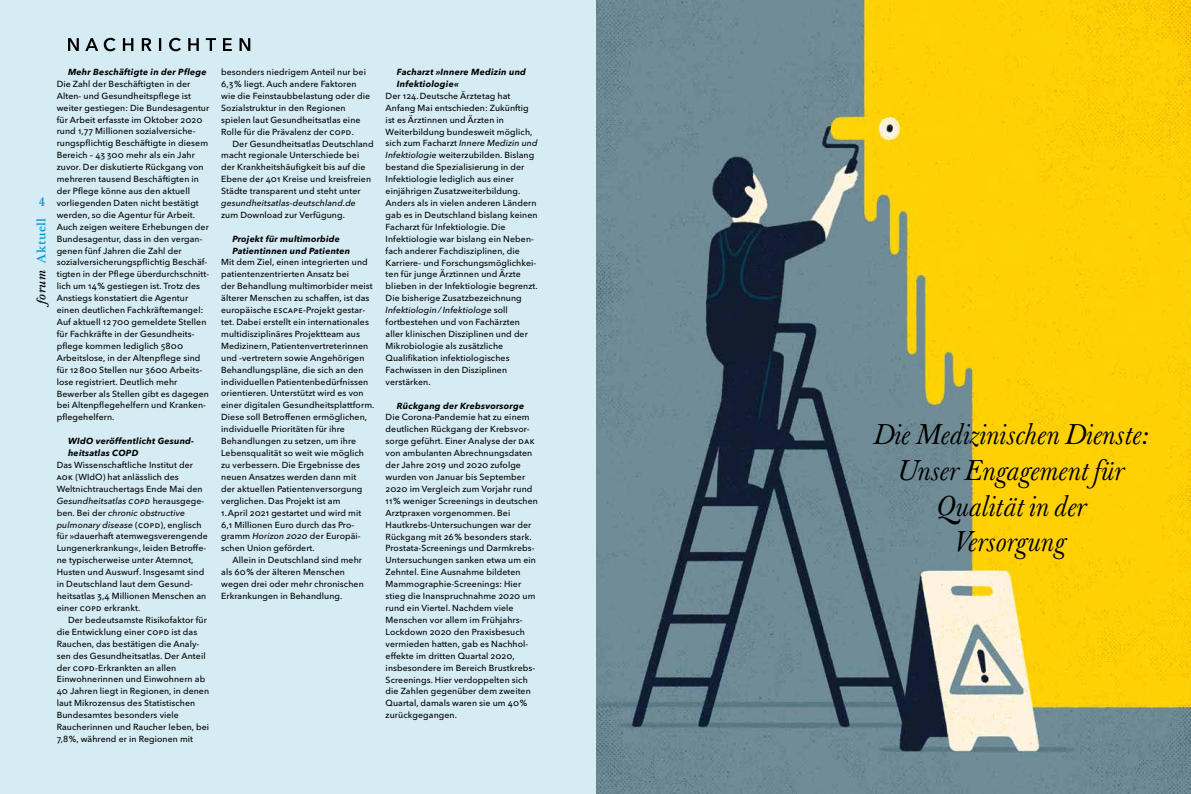
<style>
.page{position:relative;width:1191px;height:794px;background:#fff}
.page>*{position:absolute;margin:0;border:0;box-sizing:border-box;transform-origin:0 0}
.t1{font:italic 28px/35.7px "Baskerville 120 Pro";color:#000;text-align:center}
.t2{font:500 12px "Baskerville 10 Pro";letter-spacing:.05em;color:#009dcc}
.t3{font:500 8.8px/11.9px "Avenir Next LT Pro";letter-spacing:.01em;color:#000}
.t4{font:italic 700 8.8px/11.9px "Avenir Next LT Pro";letter-spacing:.025em;color:#000}
.t5{font:italic 500 8.8px "Avenir Next LT Pro";letter-spacing:.01em;color:#000}
.s1{font-style:italic}
.s2{font-style:italic;color:#000}
</style>
<div class="page">
<img style="left:595px;top:0;width:596px;height:794px">
<div style="left:0;top:0;width:595px;height:794px;background:#d5ecf4"></div>
<svg style="left:68px;top:38px;width:182px;height:13px"></svg>
<p class="t4" style="left:68px;top:66px;width:140px">Mehr Beschäftigte in der Pflege</p>
<p class="t3" style="left:57px;top:78px;width:154px">Die Zahl der Beschäftigten in der Alten- und Gesundheitspflege ist weiter gestiegen: Die Bundesagentur für Arbeit erfasste im Oktober 2020 rund 1,77 Millionen sozialversiche&shy;rungspflichtig Beschäftigte in diesem Bereich – 43 300 mehr als ein Jahr zuvor. Der diskutierte Rückgang von mehreren tausend Beschäftigten in der Pflege könne aus den aktuell vorliegenden Daten nicht bestätigt werden, so die Agentur für Arbeit.<br>Auch zeigen weitere Erhebungen der Bundesagentur, dass in den vergan&shy;genen fünf Jahren die Zahl der sozialversicherungspflichtig Beschäf&shy;tigten in der Pflege überdurchschnitt&shy;lich um 14% gestiegen ist. Trotz des Anstiegs konstatiert die Agentur einen deutlichen Fachkräftemangel:<br>Auf aktuell 12 700 gemeldete Stellen für Fachkräfte in der Gesundheits&shy;pflege kommen lediglich 5800<br>Arbeitslose, in der Altenpflege sind für 12800 Stellen nur 3600 Arbeits&shy;lose registriert. Deutlich mehr Bewerber als Stellen gibt es dagegen bei Altenpflegehelfern und Kranken&shy;pflegehelfern.</p>
<p class="t4" style="left:68px;top:435px;width:127px">WIdO veröffentlicht Gesund&shy;heitsatlas COPD</p>
<p class="t3" style="left:57px;top:459px;width:152px">Das Wissenschaftliche Institut der AOK (WIdO) hat anlässlich des Weltnichtrauchertags Ende Mai den <span class="s1">Gesundheitsatlas COPD</span> herausgege&shy;ben. Bei der <span class="s1">chronic obstructive pulmonary disease</span> (COPD), englisch für »dauerhaft atemwegsverengende Lungenerkrankung«, leiden Betroffe&shy;ne typischerweise unter Atemnot, Husten und Auswurf. Insgesamt sind in Deutschland laut dem Gesund&shy;heitsatlas 3,4 Millionen Menschen an einer COPD erkrankt.</p>
<p class="t3" style="left:57px;top:614px;width:154px;text-indent:11px">Der bedeutsamste Risikofaktor für die Entwicklung einer COPD ist das Rauchen, das bestätigen die Analy&shy;sen des Gesundheitsatlas. Der Anteil der COPD-Erkrankten an allen Einwohnerinnen und Einwohnern ab 40 Jahren liegt in Regionen, in denen laut Mikrozensus des Statistischen Bundesamtes besonders viele Raucherinnen und Raucher leben, bei 7,8%, während er in Regionen mit</p>
<h2 class="t2" style="left:39px;top:194px;width:8px">4</h2>
<h2 class="t2" style="left:34px;top:304px;width:87px;rotate:-90deg"><span class="s2">forum</span> Aktuell</h2>
<p class="t3" style="left:221px;top:66px;width:150px">besonders niedrigem Anteil nur bei 6,3% liegt. Auch andere Faktoren wie die Feinstaubbelastung oder die Sozialstruktur in den Regionen spielen laut Gesundheitsatlas eine Rolle für die Prävalenz der COPD.</p>
<p class="t3" style="left:221px;top:137px;width:154px;text-indent:11px">Der Gesundheitsatlas Deutschland macht regionale Unterschiede bei der Krankheitshäufigkeit bis auf die Ebene der 401 Kreise und kreisfreien Städte transparent und steht unter</p>
<p class="t5" style="left:221px;top:198px;width:136px">gesundheitsatlas-deutschland.de</p>
<p class="t3" style="left:221px;top:209px;width:125px">zum Download zur Verfügung.</p>
<p class="t4" style="left:232px;top:232px;width:119px">Projekt für multimorbide<br>Patientinnen und Patienten</p>
<p class="t3" style="left:221px;top:256px;width:155px">Mit dem Ziel, einen integrierten und patientenzentrierten Ansatz bei<br>der Behandlung multimorbider meist älterer Menschen zu schaffen, ist das europäische ESCAPE-Projekt gestar&shy;tet. Dabei erstellt ein internationales multidisziplinäres Projektteam aus Medizinern, Patientenvertreterinnen und -vertretern sowie Angehörigen Behandlungspläne, die sich an den individuellen Patientenbedürfnissen orientieren. Unterstützt wird es von einer digitalen Gesundheitsplattform.<br>Diese soll Betroffenen ermöglichen, individuelle Prioritäten für ihre Behandlungen zu setzen, um ihre Lebensqualität so weit wie möglich zu verbessern. Die Ergebnisse des neuen Ansatzes werden dann mit<br>der aktuellen Patientenversorgung verglichen. Das Projekt ist am<br>1.April 2021 gestartet und wird mit 6,1 Millionen Euro durch das Pro&shy;gramm <span class="s1">Horizon 2020</span> der Europäi&shy;schen Union gefördert.</p>
<p class="t3" style="left:221px;top:554px;width:144px;text-indent:11px">Allein in Deutschland sind mehr als 60% der älteren Menschen wegen drei oder mehr chronischen<br>Erkrankungen in Behandlung.</p>
<p class="t4" style="left:397px;top:66px;width:130px">Facharzt »Innere Medizin und<br>Infektiologie«</p>
<p class="t3" style="left:386px;top:90px;width:154px">Der 124.Deutsche Ärztetag hat Anfang Mai entschieden: Zukünftig ist es Ärztinnen und Ärzten in Weiterbildung bundesweit möglich, sich zum Facharzt <span class="s1">Innere Medizin und Infektiologie</span> weiterzubilden. Bislang bestand die Spezialisierung in der Infektiologie lediglich aus einer einjährigen Zusatzweiterbildung.<br>Anders als in vielen anderen Ländern gab es in Deutschland bislang keinen Facharzt für Infektiologie. Die Infektiologie war bislang ein Neben&shy;fach anderer Fachdisziplinen, die Karriere- und Forschungsmöglichkei&shy;ten für junge Ärztinnen und Ärzte blieben in der Infektiologie begrenzt.<br>Die bisherige Zusatzbezeichnung <span class="s1">Infektiologin/Infektiologe</span> soll fortbestehen und von Fachärzten aller klinischen Disziplinen und der Mikrobiologie als zusätzliche Qualifikation infektiologisches Fachwissen in den Disziplinen verstärken.</p>
<p class="t4" style="left:397px;top:399px;width:129px">Rückgang der Krebsvorsorge</p>
<p class="t3" style="left:386px;top:411px;width:154px">Die Corona-Pandemie hat zu einem deutlichen Rückgang der Krebsvor&shy;sorge geführt. Einer Analyse der DAK von ambulanten Abrechnungsdaten der Jahre 2019 und 2020 zufolge wurden von Januar bis September 2020 im Vergleich zum Vorjahr rund 11% weniger Screenings in deutschen Arztpraxen vorgenommen. Bei Hautkrebs-Untersuchungen war der Rückgang mit 26% besonders stark.<br>Prostata-Screenings und Darmkrebs-Untersuchungen sanken etwa um ein Zehntel. Eine Ausnahme bildeten Mammographie-Screenings: Hier stieg die Inanspruchnahme 2020 um rund ein Viertel. Nachdem viele Menschen vor allem im Frühjahrs-Lockdown 2020 den Praxisbesuch vermieden hatten, gab es Nachhol&shy;effekte im dritten Quartal 2020, insbesondere im Bereich Brustkrebs-Screenings. Hier verdoppelten sich die Zahlen gegenüber dem zweiten Quartal, damals waren sie um 40% zurückgegangen.</p>
<h1 class="t1" style="left:873px;top:417px;width:278px">Die Medizinischen Dienste:<br>Unser Engagement für<br>Qualität in der<br>Versorgung</h1>
</div>
